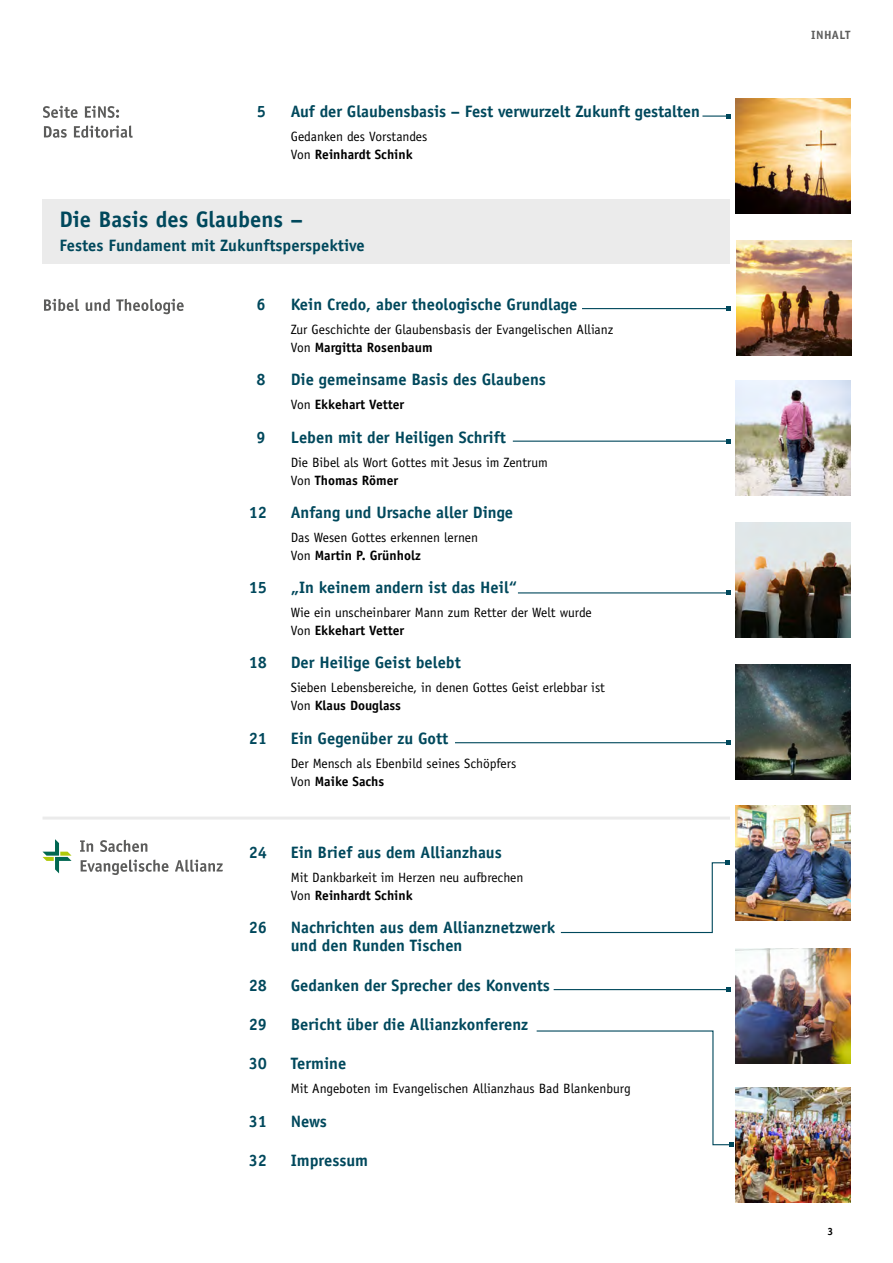
<style>
.page{position:relative;width:893px;height:1263px;background:#fff}
.page>*{position:absolute;margin:0;border:0;box-sizing:border-box;transform-origin:0 0}
.t1{font:700 22.5px "Officina Sans";color:#00485c}
.t2{font:700 16.5px/18px "Officina Sans";color:#00485c}
.t3{font:13.5px/18px "Officina Sans";color:#000}
.t4{font:700 13.5px "Officina Sans";color:#000}
.t5{font:700 12px "Officina Sans";letter-spacing:.03em;color:#5c5c5b}
.t6{font:700 10.5px "Officina Sans";color:#000}
.s1{font-weight:700}
.s2{font-weight:400}
</style>
<div class="page">
<div style="left:43px;top:200px;width:687px;height:64px;background:#ebebeb"></div>
<svg style="left:44px;top:126px;width:89px;height:12px"></svg>
<svg style="left:43px;top:106px;width:76px;height:12px"></svg>
<svg style="left:44px;top:299px;width:140px;height:15px"></svg>
<svg style="left:81px;top:859px;width:142px;height:16px"></svg>
<svg style="left:80px;top:840px;width:67px;height:12px"></svg>
<hr style="left:43px;top:816px;width:687px;height:3px;background:#ebebeb">
<hr style="left:582px;top:308px;width:146px;height:1px;background:#00485c">
<svg style="left:726px;top:306px;width:5px;height:5px"></svg>
<hr style="left:513px;top:441px;width:215px;height:1px;background:#00485c">
<svg style="left:726px;top:439px;width:5px;height:4px"></svg>
<svg style="left:702px;top:114px;width:29px;height:4px"></svg>
<hr style="left:518px;top:592px;width:211px;height:1px;background:#00485c">
<svg style="left:726px;top:591px;width:5px;height:4px"></svg>
<hr style="left:455px;top:742px;width:273px;height:1px;background:#00485c">
<svg style="left:726px;top:740px;width:5px;height:5px"></svg>
<svg style="left:560px;top:860px;width:170px;height:74px"></svg>
<hr style="left:554px;top:989px;width:174px;height:1px;background:#00485c">
<svg style="left:726px;top:987px;width:5px;height:5px"></svg>
<svg style="left:536px;top:1030px;width:198px;height:117px"></svg>
<svg style="left:43px;top:839px;width:29px;height:34px"></svg>
<img style="left:736px;top:98px;width:114px;height:115px">
<img style="left:736px;top:665px;width:114px;height:114px">
<img style="left:736px;top:381px;width:114px;height:114px">
<img style="left:736px;top:241px;width:115px;height:115px">
<img style="left:736px;top:523px;width:114px;height:115px">
<img style="left:736px;top:805px;width:114px;height:115px">
<img style="left:736px;top:948px;width:114px;height:115px">
<img style="left:736px;top:1087px;width:114px;height:115px">
<p class="t2" style="left:257px;top:102px;width:11px">5</p>
<p class="t2" style="left:291px;top:102px;width:411px">Auf der Glaubensbasis – Fest verwurzelt Zukunft gestalten</p>
<p class="t3" style="left:291px;top:127px;width:138px">Gedanken des Vorstandes<br>Von <span class="s1">Reinhardt Schink</span></p>
<h1 class="t1" style="left:60px;top:205px;width:245px">Die Basis des Glaubens –</h1>
<p class="t2" style="left:60px;top:236px;width:307px">Festes Fundament mit Zukunftsperspektive</p>
<p class="t2" style="left:257px;top:295px;width:11px">6</p>
<p class="t2" style="left:291px;top:295px;width:288px">Kein Credo, aber theologische Grundlage</p>
<p class="t3" style="left:291px;top:320px;width:324px">Zur Geschichte der Glaubensbasis der Evangelischen Allianz<br>Von <span class="s1">Margitta Rosenbaum</span></p>
<p class="t2" style="left:257px;top:370px;width:11px">8</p>
<p class="t2" style="left:291px;top:370px;width:257px">Die gemeinsame Basis des Glaubens</p>
<p class="t4" style="left:291px;top:396px;width:115px"><span class="s2">Von</span> Ekkehart Vetter</p>
<p class="t2" style="left:257px;top:428px;width:11px">9</p>
<p class="t2" style="left:291px;top:428px;width:217px">Leben mit der Heiligen Schrift</p>
<p class="t3" style="left:291px;top:453px;width:259px">Die Bibel als Wort Gottes mit Jesus im Zentrum<br>Von <span class="s1">Thomas Römer</span></p>
<p class="t2" style="left:249px;top:503px;width:20px">12</p>
<p class="t2" style="left:291px;top:503px;width:224px">Anfang und Ursache aller Dinge</p>
<p class="t3" style="left:291px;top:528px;width:189px">Das Wesen Gottes erkennen lernen<br>Von <span class="s1">Martin P. Grünholz</span></p>
<p class="t2" style="left:249px;top:578px;width:20px">15</p>
<p class="t2" style="left:291px;top:578px;width:228px">„In keinem andern ist das Heil“</p>
<p class="t3" style="left:291px;top:603px;width:302px">Wie ein unscheinbarer Mann zum Retter der Welt wurde<br>Von <span class="s1">Ekkehart Vetter</span></p>
<p class="t2" style="left:249px;top:653px;width:20px">18</p>
<p class="t2" style="left:291px;top:653px;width:172px">Der Heilige Geist belebt</p>
<p class="t3" style="left:291px;top:679px;width:316px">Sieben Lebensbereiche, in denen Gottes Geist erlebbar ist<br>Von <span class="s1">Klaus Douglass</span></p>
<p class="t2" style="left:249px;top:729px;width:20px">21</p>
<p class="t2" style="left:291px;top:729px;width:159px">Ein Gegenüber zu Gott</p>
<p class="t3" style="left:291px;top:754px;width:227px">Der Mensch als Ebenbild seines Schöpfers<br>Von <span class="s1">Maike Sachs</span></p>
<p class="t2" style="left:249px;top:843px;width:20px">24</p>
<p class="t2" style="left:291px;top:843px;width:213px">Ein Brief aus dem Allianzhaus</p>
<p class="t3" style="left:291px;top:869px;width:234px">Mit Dankbarkeit im Herzen neu aufbrechen<br>Von <span class="s1">Reinhardt Schink</span></p>
<p class="t2" style="left:249px;top:919px;width:20px">26</p>
<p class="t2" style="left:291px;top:919px;width:266px">Nachrichten aus dem Allianznetzwerk und den Runden Tischen</p>
<p class="t2" style="left:249px;top:976px;width:20px">28</p>
<p class="t2" style="left:291px;top:976px;width:261px">Gedanken der Sprecher des Konvents</p>
<p class="t2" style="left:249px;top:1015px;width:20px">29</p>
<p class="t2" style="left:291px;top:1015px;width:239px">Bericht über die Allianzkonferenz</p>
<p class="t2" style="left:249px;top:1054px;width:20px">30</p>
<p class="t2" style="left:291px;top:1054px;width:57px">Termine</p>
<p class="t3" style="left:291px;top:1080px;width:341px">Mit Angeboten im Evangelischen Allianzhaus Bad Blankenburg</p>
<p class="t2" style="left:249px;top:1112px;width:20px">31</p>
<p class="t2" style="left:291px;top:1112px;width:38px">News</p>
<p class="t2" style="left:249px;top:1151px;width:20px">32</p>
<p class="t2" style="left:291px;top:1151px;width:79px">Impressum</p>
<p class="t5" style="left:811px;top:27px;width:41px">INHALT</p>
<p class="t6" style="left:828px;top:1225px;width:7px">3</p>
</div>
